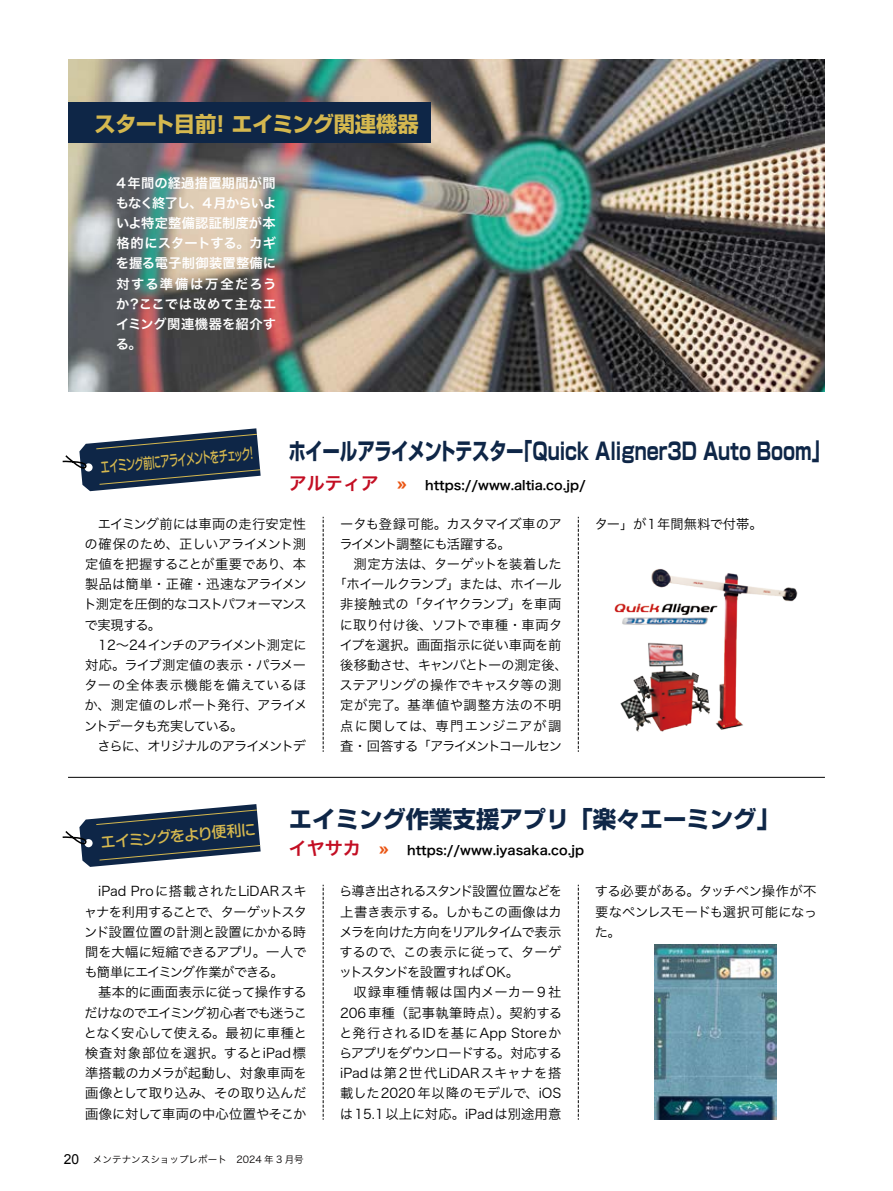
<style>
.page{position:relative;width:893px;height:1191px;background:#fff}
.page>*{position:absolute;margin:0;border:0;box-sizing:border-box;transform-origin:0 0}
.t1{font:700 23.4px "Shin Go Pr 6";color:#0e2647;scale:.75 1}
.t2{font:700 23.4px "Shin Go Pr 6";color:#0e2647}
.t3{font:700 21.3px "Shin Go Pr 6";letter-spacing:-.03em;color:#d5b84f}
.t4{font:500 14.85px "Shin M Go Pr 6 N";color:#d5b84f;scale:.61 1}
.t5{font:500 14.85px "Shin M Go Pr 6 N";color:#d5b84f}
.t6{font:13.35px/20.2px "Hira Kaku Pro W3";letter-spacing:-.01em;color:#000}
.t7{font:13.35px/20.2px "Hira Kaku Pro W3";letter-spacing:-.03em;color:#000}
.t8{font:13.35px/20.2px "Hira Kaku Pro W6";letter-spacing:.03em;color:#fff;text-align:justify}
.t9{font:13.35px "Hira Kaku Pro W3";letter-spacing:-.04em;color:#000}
.t10{font:13.35px "Hira Kaku Pro W3";letter-spacing:-.055em;color:#000}
.t11{font:13.35px "Hira Kaku Pro W3";letter-spacing:-.09em;color:#000}
.t12{font:13.35px "Hira Kaku Pro W3";letter-spacing:.06em;color:#000}
.t13{font:13.35px "Hira Kaku Pro W3";letter-spacing:.05em;color:#000}
.t14{font:13.35px "Hira Kaku Pro W3";letter-spacing:-.095em;color:#000}
.t15{font:12.75px "Hira Kaku Pro N W6";color:#000}
.t16{font:9.6px "Hira Kaku Pro N W3";color:#040000}
.s1{font-size:18px;color:#c30e23}
.s2{font-size:18px;color:#ea5514}
.s3{font-family:"Arial";font-size:13.8px;color:#000}
</style>
<div class="page">
<hr style="left:68px;top:777px;width:757px;height:1px;background:#000">
<img style="left:68px;top:60px;width:757px;height:331px">
<div style="left:68px;top:102px;width:363px;height:41px;background:#0e2647"></div>
<svg style="left:62px;top:804px;width:199px;height:63px"></svg>
<svg style="left:62px;top:428px;width:199px;height:63px"></svg>
<svg style="left:323px;top:884px;width:1px;height:235px"></svg>
<svg style="left:578px;top:884px;width:1px;height:235px"></svg>
<svg style="left:323px;top:517px;width:1px;height:235px"></svg>
<svg style="left:578px;top:517px;width:1px;height:235px"></svg>
<img style="left:614px;top:569px;width:184px;height:163px">
<img style="left:654px;top:944px;width:122px;height:175px">
<h2 class="t3" style="left:95px;top:107px;width:326px">スタート目前！ エイミング関連機器</h2>
<p class="t8" style="left:116px;top:172px;width:162px">4年間の経過措置期間が間もなく終了し、4月からいよいよ特定整備認証制度が本格的にスタートする。カギを握る電子制御装置整備に対する準備は万全だろうか？ここでは改めて主なエイミング関連機器を紹介する。</p>
<h1 class="t1" style="left:289px;top:433px;width:722px">ホイールアライメントテスター「Quick Aligner3D Auto Boom」</h1>
<p class="t15" style="left:289px;top:473px;width:298px"><span class="s1">アルティア</span> <span class="s2">»</span> https://www.altia.co.jp/</p>
<p class="t7" style="left:84px;top:512px;width:225px">　エイミング前には車両の走行安定性の確保のため、正しいアライメント測定値を把握することが重要であり、本製品は簡単・正確・迅速なアライメント測定を圧倒的なコストパフォーマンスで実現する。<br>　12～24インチのアライメント測定に対応。ライブ測定値の表示・パラメーターの全体表示機能を備えているほか、測定値のレポート発行、アライメントデータも充実している。<br>　さらに、オリジナルのアライメントデ</p>
<p class="t7" style="left:340px;top:512px;width:223px">ータも登録可能。カスタマイズ車のア</p>
<p class="t4" style="left:100px;top:455px;width:257px;rotate:-5deg">エイミング前にアライメントをチェック！</p>
<p class="t7" style="left:595px;top:512px;width:169px">ター」が１年間無料で付帯。</p>
<p class="t14" style="left:339px;top:532px;width:173px">ライメント調整にも活躍する。</p>
<p class="t6" style="left:340px;top:553px;width:223px">　測定方法は、ターゲットを装着した</p>
<p class="t9" style="left:334px;top:572px;width:230px">「ホイールクランプ」または、ホイール</p>
<p class="t6" style="left:340px;top:593px;width:223px">非接触式の「タイヤクランプ」を車両</p>
<p class="t6" style="left:340px;top:613px;width:224px">に取り付け後、ソフトで車種・車両タ</p>
<p class="t6" style="left:340px;top:633px;width:223px">イプを選択。画面指示に従い車両を前</p>
<p class="t10" style="left:340px;top:653px;width:229px">後移動させ、キャンバとトーの測定後、</p>
<p class="t6" style="left:340px;top:674px;width:223px">ステアリングの操作でキャスタ等の測</p>
<p class="t12" style="left:340px;top:693px;width:223px">定が完了。基準値や調整方法の不明</p>
<p class="t13" style="left:340px;top:713px;width:223px">点に関しては、専門エンジニアが調</p>
<p class="t11" style="left:340px;top:734px;width:223px">査・回答する「アライメントコールセン</p>
<p class="t5" style="left:100px;top:830px;width:157px;rotate:-5deg">エイミングをより便利に</p>
<h1 class="t2" style="left:289px;top:800px;width:493px">エイミング作業支援アプリ「楽々エーミング」</h1>
<p class="t15" style="left:289px;top:839px;width:297px"><span class="s1">イヤサカ</span> <span class="s2">»</span> https://www.iyasaka.co.jp</p>
<p class="t6" style="left:84px;top:880px;width:225px">　iPad Proに搭載されたLiDARスキャナを利用することで、ターゲットスタンド設置位置の計測と設置にかかる時間を大幅に短縮できるアプリ。一人でも簡単にエイミング作業ができる。<br>　基本的に画面表示に従って操作するだけなのでエイミング初心者でも迷うことなく安心して使える。最初に車種と検査対象部位を選択。するとiPad標準搭載のカメラが起動し、対象車両を画像として取り込み、その取り込んだ画像に対して車両の中心位置やそこか</p>
<p class="t6" style="left:339px;top:880px;width:225px">ら導き出されるスタンド設置位置などを上書き表示する。しかもこの画像はカメラを向けた方向をリアルタイムで表示するので、この表示に従って、ターゲットスタンドを設置すれば OK。<br>　収録車種情報は国内メーカー９社<br>206車種（記事執筆時点）。契約すると発行されるIDを基にApp Storeからアプリをダウンロードする。対応するiPadは第2世代LiDARスキャナを搭載した2020年以降のモデルで、iOSは15.1以上に対応。iPadは別途用意</p>
<p class="t6" style="left:595px;top:880px;width:224px;text-align:justify">する必要がある。タッチペン操作が不要なペンレスモードも選択可能になった。</p>
<p class="t16" style="left:64px;top:1150px;width:242px"><span class="s3">20</span> メンテナンスショップレポート　2024 年 3 月号</p>
</div>
